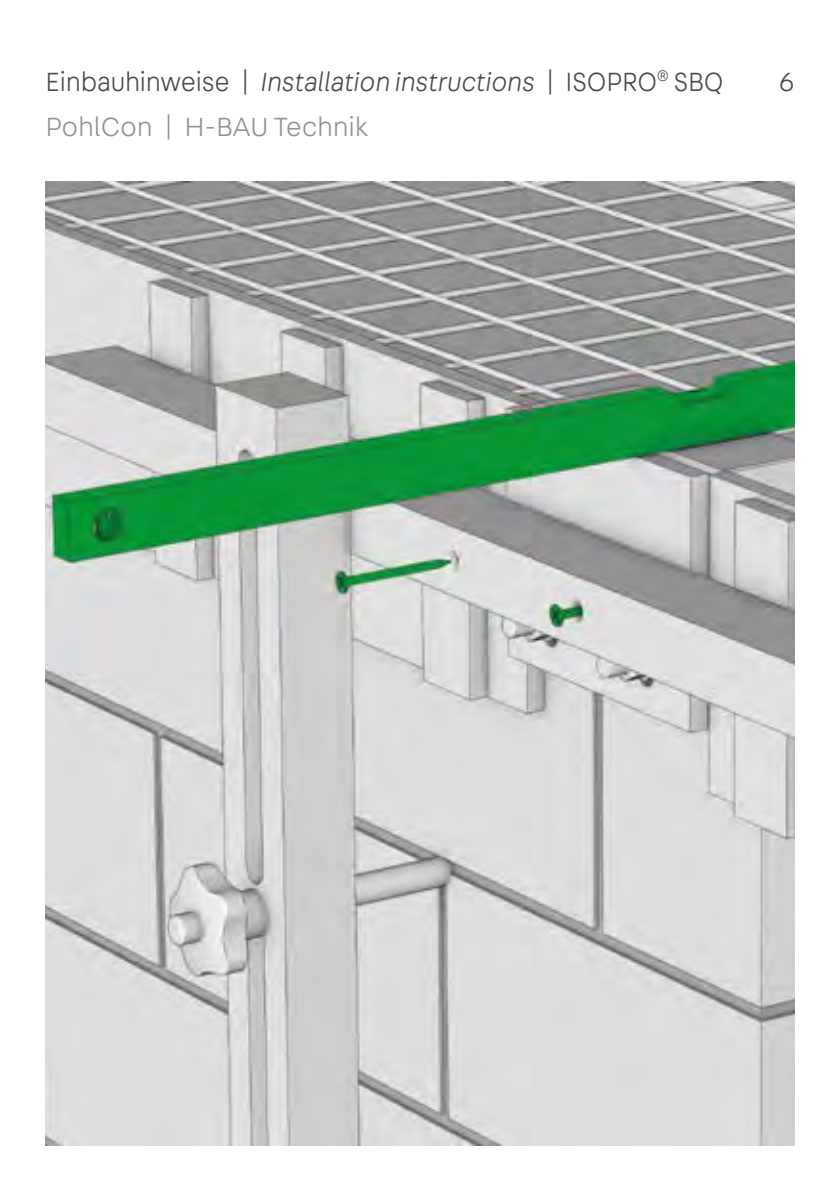
<style>
.page{position:relative;width:840px;height:1191px;background:#fff}
.page>*{position:absolute;margin:0;border:0;box-sizing:border-box;transform-origin:0 0}
.t1{font:300 28px "Fabriga";letter-spacing:-.01em;color:#4a4a49;scale:.95 1}
.t2{font:300 28px "Fabriga";letter-spacing:-.01em;color:#929292}
.t3{font:300 28px "Fabriga";letter-spacing:-.01em;color:#4a4a49}
.s1{font-style:italic}
</style>
<div class="page">
<img style="left:45px;top:181px;width:749px;height:964px">
<p class="t1" style="left:45px;top:64px;width:715px">Einbauhinweise | <span class="s1">Installation instructions</span> | ISOPRO<sup>®</sup> SBQ</p>
<p class="t3" style="left:778px;top:64px;width:17px">6</p>
<p class="t2" style="left:45px;top:110px;width:324px">PohlCon | H-BAU Technik</p>
</div>
